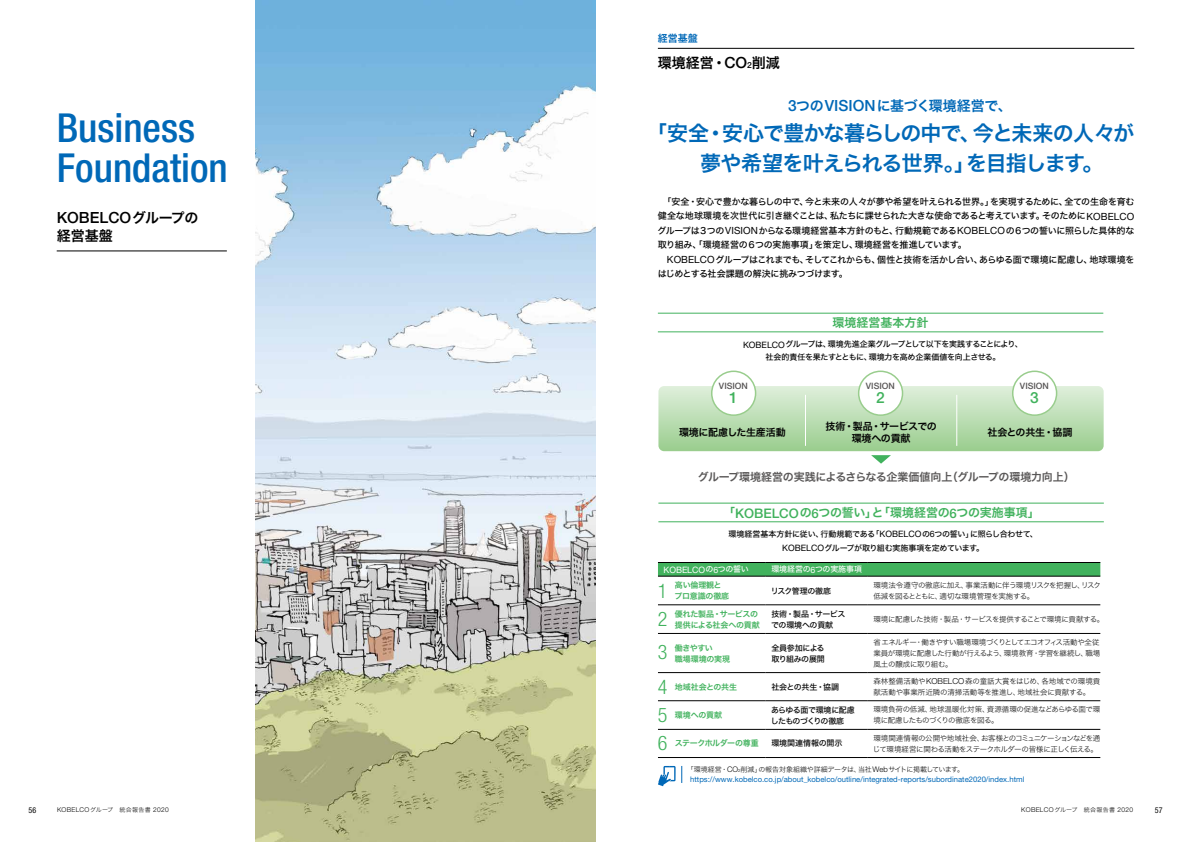
<style>
.page{position:relative;width:1191px;height:842px;background:#fff}
.page>*{position:absolute;margin:0;border:0;box-sizing:border-box;transform-origin:0 0}
.t1{font:500 condensed 40px/40px "Helvetica Neue LT Std";color:#0068b7}
.t2{font:21px/30px "Hira Kaku Std N W6";letter-spacing:-.04em;color:#0068b7}
.t3{font:300 condensed 20px/28.2px "Helvetica Neue LT Std";color:#41b25d;text-align:justify}
.t4{font:500 15.4px "Helvetica Neue LT Std";color:#000}
.t5{font:500 15.4px "Helvetica Neue LT Std";color:#41b25d}
.t6{font:14px "Hira Kaku Std N W6";letter-spacing:-.035em;color:#0068b7}
.t7{font:14px "Hira Kaku Std N W6";color:#000}
.t8{font:12px "Hira Kaku Std N W6";color:#41b25d}
.t9{font:11px "Hira Kaku Std N W6";letter-spacing:-.02em;color:#595757}
.t10{font:10px/12px "Hira Kaku Std N W6";letter-spacing:-.03em;color:#000;text-align:center}
.t11{font:10px "Hira Kaku Std N W6";color:#0068b7}
.t12{font:9px/14.5px "Hira Kaku Std N W5";letter-spacing:-.03em;color:#000;text-align:justify}
.t13{font:500 8.8px "Helvetica Neue LT Std";color:#595757}
.t14{font:8.8px "Helvetica Neue LT Std";letter-spacing:-.01em;color:#fff}
.t15{font:8px/11px "Hira Kaku Std N W5";letter-spacing:-.035em;color:#000;text-align:center}
.t16{font:8px/11px "Hira Kaku Std N W6";letter-spacing:-.03em;color:#41b25d}
.t17{font:8px/11px "Hira Kaku Std N W5";letter-spacing:-.065em;color:#000}
.t18{font:8px "Hira Kaku Std N W5";letter-spacing:-.01em;color:#fff}
.t19{font:8px "Hira Kaku Std N W6";letter-spacing:-.05em;color:#41b25d}
.t20{font:8px "Hira Kaku Std N W5";letter-spacing:-.01em;color:#000}
.t21{font:8px "Hira Kaku Std N W6";letter-spacing:-.01em;color:#41b25d}
.t22{font:condensed 8px "Helvetica Neue LT Std";color:#000}
.t23{font:7.7px "Helvetica Neue LT Std";color:#0068b7}
.t24{font:7.5px/11px "Hira Kaku Std N W2";letter-spacing:-.04em;color:#000}
.t25{font:7.5px/11px "Hira Kaku Std N W2";color:#000}
.t26{font:7px "Hira Kaku Std N W2";letter-spacing:-.04em;color:#000}
.t27{font:300 6.6px "Helvetica Neue LT Std";letter-spacing:.045em;color:#000}
.s1{font-family:"Hira Kaku Std N W6";font-weight:400;font-size:14px}
.s2{font-family:"Helvetica Neue LT Std";font-weight:500;font-size:15.4px}
.s3{font-family:"Helvetica Neue LT Std";font-weight:500;font-size:8.5px}
.s4{font-family:"Helvetica Neue LT Std";font-size:9.9px}
.s5{font-family:"Helvetica Neue LT Std";font-size:8.8px}
.s6{font-family:"Helvetica Neue LT Std";font-weight:500;font-size:13.2px}
.s7{font-family:"Hira Kaku Std N W5";font-size:8px}
.s8{font-family:"Helvetica Neue LT Std";font-weight:300;font-size:8.2px}
.s9{font-family:"Helvetica Neue LT Std";font-weight:300;font-size:7.7px}
.s10{font-family:"Helvetica Neue LT Std";font-weight:300;font-size:4.2px}
.s11{font-family:"Hira Kaku Std N W2";font-weight:400;font-size:6px}
</style>
<div class="page">
<img style="left:255px;top:0;width:340px;height:842px">
<hr style="left:57px;top:251px;width:170px;height:1px;background:#000">
<hr style="left:658px;top:48px;width:476px;height:1px;background:#000">
<svg style="left:871px;top:455px;width:20px;height:9px"></svg>
<div style="left:658px;top:386px;width:445px;height:65px;background:linear-gradient(to bottom,#dfefdb,#9acd8e);border-radius:6px"></div>
<hr style="left:658px;top:313px;width:445px;height:1px;background:#41b25d">
<hr style="left:658px;top:332px;width:445px;height:1px;background:#41b25d">
<hr style="left:658px;top:503px;width:445px;height:1px;background:#41b25d">
<hr style="left:658px;top:522px;width:445px;height:1px;background:#41b25d">
<hr style="left:805px;top:395px;width:1px;height:51px;background:#fff">
<hr style="left:956px;top:395px;width:1px;height:51px;background:#fff">
<svg style="left:658px;top:563px;width:442px;height:13px;background:#3fad5a"></svg>
<hr style="left:658px;top:562px;width:107px;height:1px;background:#000">
<hr style="left:765px;top:562px;width:102px;height:1px;background:#000">
<hr style="left:867px;top:562px;width:233px;height:1px;background:#000">
<hr style="left:658px;top:576px;width:107px;height:1px;background:#000">
<hr style="left:765px;top:576px;width:102px;height:1px;background:#000">
<hr style="left:867px;top:576px;width:233px;height:1px;background:#000">
<hr style="left:658px;top:605px;width:107px;height:1px;background:#000">
<hr style="left:765px;top:605px;width:102px;height:1px;background:#000">
<hr style="left:867px;top:605px;width:233px;height:1px;background:#000">
<hr style="left:658px;top:633px;width:107px;height:1px;background:#000">
<hr style="left:765px;top:633px;width:102px;height:1px;background:#000">
<hr style="left:867px;top:633px;width:233px;height:1px;background:#000">
<hr style="left:658px;top:672px;width:107px;height:1px;background:#000">
<hr style="left:765px;top:672px;width:102px;height:1px;background:#000">
<hr style="left:867px;top:672px;width:233px;height:1px;background:#000">
<hr style="left:658px;top:700px;width:107px;height:1px;background:#000">
<hr style="left:765px;top:700px;width:102px;height:1px;background:#000">
<hr style="left:867px;top:700px;width:233px;height:1px;background:#000">
<hr style="left:658px;top:729px;width:107px;height:1px;background:#000">
<hr style="left:765px;top:729px;width:102px;height:1px;background:#000">
<hr style="left:867px;top:729px;width:233px;height:1px;background:#000">
<hr style="left:658px;top:757px;width:107px;height:1px;background:#000">
<hr style="left:765px;top:757px;width:102px;height:1px;background:#000">
<hr style="left:867px;top:757px;width:233px;height:1px;background:#000">
<div style="left:858px;top:371px;width:44px;height:44px;background:#fff;border-radius:50%"></div>
<div style="left:858px;top:371px;width:45px;height:45px;border:2px solid #99cd8d;border-radius:50%"></div>
<div style="left:1012px;top:371px;width:44px;height:44px;background:#fff;border-radius:50%"></div>
<div style="left:1012px;top:371px;width:45px;height:45px;border:2px solid #99cd8d;border-radius:50%"></div>
<div style="left:711px;top:371px;width:44px;height:44px;background:#fff;border-radius:50%"></div>
<div style="left:711px;top:371px;width:45px;height:45px;border:2px solid #99cd8d;border-radius:50%"></div>
<svg style="left:658px;top:766px;width:17px;height:20px"></svg>
<svg style="left:681px;top:766px;width:1px;height:17px"></svg>
<h1 class="t1" style="left:57px;top:107px;width:173px">Business<br>Foundation</h1>
<h3 class="t4" style="left:57px;top:208px;width:143px">KOBELCO<span class="s1">グループの</span></h3>
<h3 class="t7" style="left:57px;top:225px;width:57px">経営基盤</h3>
<p class="t11" style="left:658px;top:30px;width:41px">経営基盤</p>
<h3 class="t7" style="left:658px;top:52px;width:124px">環境経営・<span class="s2">CO</span><span class="s3">2</span>削減</h3>
<h3 class="t6" style="left:788px;top:95px;width:225px"><span class="s2">3</span>つの<span class="s2">VISION</span>に基づく環境経営で、</h3>
<h2 class="t2" style="left:700px;top:118px;width:436px;text-indent:-54px">「安全・安心で豊かな暮らしの中で、今と未来の人々が夢や希望を叶えられる世界。」を目指します。</h2>
<p class="t12" style="left:657px;top:194px;width:478px">　「安全・安心で豊かな暮らしの中で、今と未来の人々が夢や希望を叶えられる世界。」を実現するために、全ての生命を育む健全な地球環境を次世代に引き継ぐことは、私たちに課せられた大きな使命であると考えています。そのために<span class="s4">KOBELCO</span>グループは３つの<span class="s4">VISION</span>からなる環境経営基本方針のもと、行動規範である<span class="s4">KOBELCO</span>の６つの誓いに照らした具体的な取り組み、「環境経営の６つの実施事項」を策定し、環境経営を推進しています。</p>
<p class="t12" style="left:657px;top:252px;width:478px;text-indent:9px"><span class="s4">KOBELCO</span>グループはこれまでも、そしてこれからも、個性と技術を活かし合い、あらゆる面で環境に配慮し、地球環境をはじめとする社会課題の解決に挑みつづけます。</p>
<h3 class="t8" style="left:832px;top:314px;width:97px">環境経営基本方針</h3>
<p class="t15" style="left:743px;top:338px;width:281px;line-height:13px"><span class="s5">KOBELCO</span>グループは、環境先進企業グループとして以下を実践することにより、社会的責任を果たすとともに、環境力を高め企業価値を向上させる。</p>
<p class="t13" style="left:719px;top:380px;width:31px">VISION</p>
<h3 class="t5" style="left:729px;top:388px;width:10px">1</h3>
<p class="t13" style="left:866px;top:380px;width:31px">VISION</p>
<h3 class="t5" style="left:876px;top:388px;width:10px">2</h3>
<p class="t13" style="left:1020px;top:380px;width:31px">VISION</p>
<h3 class="t5" style="left:1030px;top:388px;width:10px">3</h3>
<p class="t10" style="left:825px;top:420px;width:113px">技術・製品・サービスでの環境への貢献</p>
<p class="t10" style="left:679px;top:426px;width:108px">環境に配慮した生産活動</p>
<p class="t10" style="left:987px;top:426px;width:86px">社会との共生・協調</p>
<p class="t9" style="left:698px;top:469px;width:378px">グループ環境経営の実践によるさらなる企業価値向上（グループの環境力向上）</p>
<h3 class="t8" style="left:723px;top:504px;width:318px">「<span class="s6">KOBELCO</span>の<span class="s6">6</span>つの誓い」と「環境経営の<span class="s6">6</span>つの実施事項」</h3>
<p class="t15" style="left:728px;top:527px;width:311px;line-height:14px">環境経営基本方針に従い、行動規範である「<span class="s5">KOBELCO</span>の<span class="s5">6</span>つの誓い」に照らし合わせて、<br><span class="s5">KOBELCO</span>グループが取り組む実施事項を定めています。</p>
<p class="t14" style="left:663px;top:564px;width:87px">KOBELCO<span class="s7">の</span>6<span class="s7">つの誓い</span></p>
<p class="t18" style="left:771px;top:563px;width:92px">環境経営の<span class="s5">6</span>つの実施事項</p>
<p class="t16" style="left:674px;top:580px;width:56px">高い倫理観とプロ意識の徹底</p>
<p class="t15" style="left:770px;top:585px;width:62px">リスク管理の徹底</p>
<p class="t24" style="left:873px;top:579px;width:229px">環境法令遵守の徹底に加え、事業活動に伴う環境リスクを把握し、リスク低減を図るとともに、適切な環境管理を実施する。</p>
<p class="t16" style="left:675px;top:608px;width:86px">優れた製品・サービスの提供による社会への貢献</p>
<p class="t15" style="left:771px;top:608px;width:76px;text-align:left">技術・製品・サービスでの環境への貢献</p>
<p class="t24" style="left:873px;top:613px;width:232px">環境に配慮した技術・製品・サービスを提供することで環境に貢献する。</p>
<p class="t16" style="left:675px;top:642px;width:57px">働きやすい<br>職場環境の実現</p>
<p class="t15" style="left:771px;top:642px;width:55px;text-align:left">全員参加による取り組みの展開</p>
<p class="t24" style="left:873px;top:636px;width:228px;text-align:justify">省エネルギー・働きやすい職場環境づくりとしてエコオフィス活動や全従業員が環境に配慮した行動が行えるよう、環境教育・学習を継続し、職場風土の醸成に取り組む。</p>
<p class="t21" style="left:675px;top:680px;width:64px">地域社会との共生</p>
<p class="t15" style="left:771px;top:681px;width:69px">社会との共生・協調</p>
<p class="t25" style="left:873px;top:675px;width:228px">森林整備活動や<span class="s8">KOBELCO</span>森の童話大賞をはじめ、各地域での環境貢献活動や事業所近隣の清掃活動等を推進し、地域社会に貢献する。</p>
<p class="t16" style="left:675px;top:710px;width:49px">環境への貢献</p>
<p class="t17" style="left:771px;top:704px;width:85px">あらゆる面で環境に配慮したものづくりの徹底</p>
<p class="t24" style="left:873px;top:704px;width:228px">環境負荷の低減、地球温暖化対策、資源循環の促進などあらゆる面で環境に配慮したものづくりの徹底を図る。</p>
<p class="t19" style="left:674px;top:737px;width:86px">ステークホルダーの尊重</p>
<p class="t20" style="left:771px;top:737px;width:72px">環境関連情報の開示</p>
<p class="t24" style="left:873px;top:732px;width:229px">環境関連情報の公開や地域社会、お客様とのコミュニケーションなどを通じて環境経営に関わる活動をステークホルダーの皆様に正しく伝える。</p>
<h3 class="t3" style="left:658px;top:576px;width:11px">1</h3>
<h3 class="t3" style="left:658px;top:605px;width:11px">2</h3>
<h3 class="t3" style="left:658px;top:638px;width:11px">3</h3>
<h3 class="t3" style="left:658px;top:673px;width:11px">4<br>5<br>6</h3>
<p class="t26" style="left:687px;top:764px;width:279px">「環境経営・<span class="s9">CO</span><span class="s10">2</span>削減」の報告対象組織や詳細データは、当社 <span class="s9">Web</span>サイトに掲載しています。</p>
<p class="t23" style="left:690px;top:775px;width:335px">https://www.kobelco.co.jp/about_kobelco/outline/integrated-reports/subordinate2020/index.html</p>
<p class="t22" style="left:28px;top:805px;width:10px">56</p>
<p class="t27" style="left:57px;top:806px;width:113px">KOBELCO<span class="s11">グループ　統合報告書</span> 2020</p>
<p class="t27" style="left:1021px;top:806px;width:113px">KOBELCO<span class="s11">グループ　統合報告書</span> 2020</p>
<p class="t22" style="left:1154px;top:805px;width:10px">57</p>
</div>
